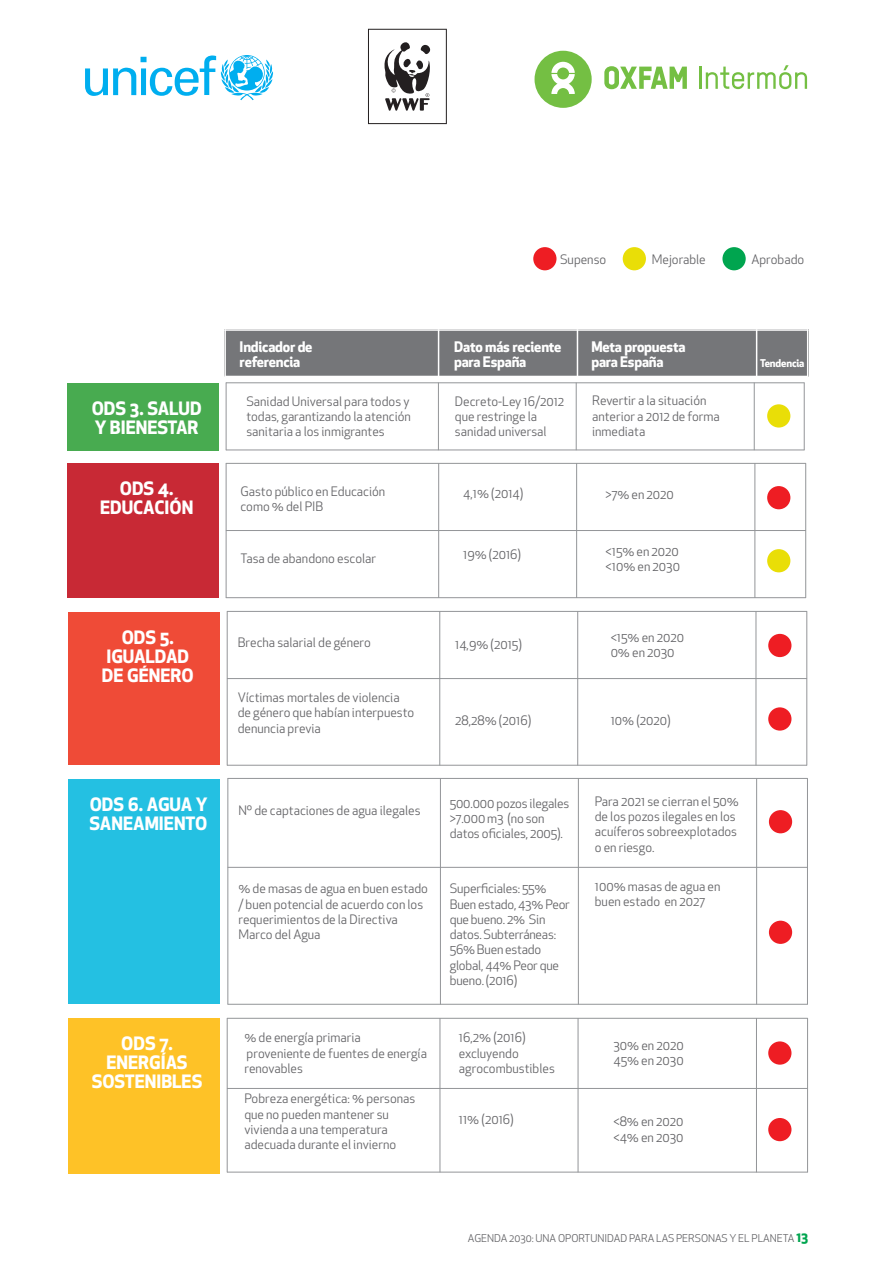
<style>
.page{position:relative;width:893px;height:1263px;background:#fff}
.page>*{position:absolute;margin:0;border:0;box-sizing:border-box;transform-origin:0 0}
.t1{font:700 18px/18.8px "Apex New";color:#fff;text-align:center}
.t2{font:700 14.25px "Apex New";letter-spacing:-.015em;color:#fff}
.t3{font:12.75px/15.3px "Apex New";color:#636366}
.t4{font:10.5px "Apex New";color:#636366}
.t5{font:700 10.5px "Apex New";letter-spacing:-.015em;color:#fff}
.s1{font-weight:700;font-size:13.5px;color:#00a54f}
</style>
<div class="page">
<svg style="left:85px;top:55px;width:188px;height:45px"></svg>
<hr style="left:700px;top:67px;width:2px;height:22px;background:#74bf43">
<svg style="left:706px;top:65px;width:101px;height:24px"></svg>
<svg style="left:535px;top:51px;width:57px;height:57px"></svg>
<svg style="left:604px;top:66px;width:83px;height:23px"></svg>
<svg style="left:368px;top:28px;width:79px;height:97px"></svg>
<svg style="left:368px;top:29px;width:79px;height:95px"></svg>
<hr style="left:226px;top:383px;width:1px;height:67px;background:#939598">
<hr style="left:438px;top:383px;width:1px;height:67px;background:#939598">
<hr style="left:576px;top:383px;width:1px;height:67px;background:#939598">
<hr style="left:754px;top:383px;width:1px;height:67px;background:#939598">
<hr style="left:804px;top:383px;width:1px;height:67px;background:#939598">
<hr style="left:226px;top:383px;width:578px;height:1px;background:#939598">
<hr style="left:226px;top:450px;width:578px;height:1px;background:#939598">
<hr style="left:226px;top:463px;width:1px;height:135px;background:#939598">
<hr style="left:438px;top:463px;width:1px;height:135px;background:#939598">
<hr style="left:576px;top:463px;width:1px;height:135px;background:#939598">
<hr style="left:755px;top:463px;width:1px;height:135px;background:#939598">
<hr style="left:805px;top:463px;width:1px;height:135px;background:#939598">
<hr style="left:226px;top:463px;width:580px;height:1px;background:#939598">
<hr style="left:226px;top:530px;width:580px;height:1px;background:#939598">
<hr style="left:226px;top:597px;width:580px;height:1px;background:#939598">
<hr style="left:227px;top:611px;width:1px;height:154px;background:#939598">
<hr style="left:439px;top:611px;width:1px;height:154px;background:#939598">
<hr style="left:577px;top:611px;width:1px;height:154px;background:#939598">
<hr style="left:756px;top:611px;width:1px;height:154px;background:#939598">
<hr style="left:806px;top:611px;width:1px;height:154px;background:#939598">
<hr style="left:227px;top:611px;width:580px;height:1px;background:#939598">
<hr style="left:227px;top:678px;width:580px;height:1px;background:#939598">
<hr style="left:227px;top:765px;width:580px;height:1px;background:#939598">
<div style="left:767px;top:404px;width:23px;height:24px;background:#e9de07;border-radius:50%"></div>
<div style="left:767px;top:486px;width:23px;height:23px;background:#ee1d23;border-radius:50%"></div>
<div style="left:767px;top:549px;width:23px;height:23px;background:#e9de07;border-radius:50%"></div>
<div style="left:768px;top:634px;width:23px;height:23px;background:#ee1d23;border-radius:50%"></div>
<div style="left:768px;top:707px;width:23px;height:24px;background:#ee1d23;border-radius:50%"></div>
<div style="left:67px;top:383px;width:151px;height:67px;background:#48ab50"></div>
<div style="left:67px;top:463px;width:151px;height:134px;background:#c82935"></div>
<div style="left:68px;top:612px;width:152px;height:153px;background:#ef4b37"></div>
<hr style="left:228px;top:778px;width:1px;height:226px;background:#939598">
<hr style="left:440px;top:778px;width:1px;height:226px;background:#939598">
<hr style="left:578px;top:778px;width:1px;height:226px;background:#939598">
<hr style="left:756px;top:778px;width:1px;height:226px;background:#939598">
<hr style="left:807px;top:778px;width:1px;height:226px;background:#939598">
<hr style="left:228px;top:778px;width:580px;height:1px;background:#939598">
<hr style="left:228px;top:867px;width:580px;height:1px;background:#939598">
<hr style="left:228px;top:1004px;width:580px;height:1px;background:#939598">
<div style="left:769px;top:810px;width:23px;height:23px;background:#ee1d23;border-radius:50%"></div>
<div style="left:769px;top:921px;width:23px;height:23px;background:#ee1d23;border-radius:50%"></div>
<div style="left:68px;top:779px;width:152px;height:225px;background:#24c0e2"></div>
<hr style="left:227px;top:1018px;width:1px;height:154px;background:#939598">
<hr style="left:440px;top:1018px;width:1px;height:154px;background:#939598">
<hr style="left:578px;top:1018px;width:1px;height:154px;background:#939598">
<hr style="left:756px;top:1018px;width:1px;height:154px;background:#939598">
<hr style="left:807px;top:1018px;width:1px;height:154px;background:#939598">
<hr style="left:227px;top:1018px;width:581px;height:1px;background:#939598">
<hr style="left:227px;top:1088px;width:581px;height:1px;background:#939598">
<hr style="left:227px;top:1172px;width:581px;height:1px;background:#939598">
<div style="left:768px;top:1041px;width:23px;height:24px;background:#ee1d23;border-radius:50%"></div>
<div style="left:68px;top:1018px;width:152px;height:156px;background:#fec227"></div>
<div style="left:768px;top:1118px;width:23px;height:23px;background:#ee1d23;border-radius:50%"></div>
<div style="left:224px;top:329px;width:215px;height:48px;background:#757679"></div>
<div style="left:439px;top:329px;width:138px;height:48px;background:#757679"></div>
<div style="left:577px;top:329px;width:180px;height:48px;background:#757679"></div>
<div style="left:757px;top:329px;width:51px;height:48px;background:#757679"></div>
<hr style="left:224px;top:329px;width:2px;height:48px;background:#fff">
<hr style="left:438px;top:329px;width:1px;height:48px;background:#fff">
<hr style="left:577px;top:329px;width:1px;height:48px;background:#fff">
<hr style="left:756px;top:329px;width:1px;height:48px;background:#fff">
<hr style="left:807px;top:329px;width:1px;height:48px;background:#fff">
<hr style="left:224px;top:329px;width:584px;height:2px;background:#fff">
<hr style="left:224px;top:376px;width:584px;height:1px;background:#fff">
<div style="left:533px;top:247px;width:23px;height:23px;background:#ee1d23;border-radius:50%"></div>
<div style="left:623px;top:247px;width:23px;height:23px;background:#e9de07;border-radius:50%"></div>
<div style="left:722px;top:247px;width:24px;height:23px;background:#00a54f;border-radius:50%"></div>
<p class="t3" style="left:560px;top:253px;width:48px">Supenso</p>
<p class="t3" style="left:652px;top:253px;width:55px">Mejorable</p>
<p class="t3" style="left:751px;top:253px;width:54px">Aprobado</p>
<p class="t2" style="left:240px;top:341px;width:74px">Indicador de</p>
<p class="t2" style="left:454px;top:341px;width:109px">Dato más reciente</p>
<p class="t2" style="left:591px;top:341px;width:96px">Meta propuesta</p>
<p class="t2" style="left:240px;top:356px;width:62px">referencia</p>
<p class="t2" style="left:454px;top:356px;width:74px">para España</p>
<p class="t2" style="left:591px;top:356px;width:74px">para España</p>
<p class="t5" style="left:760px;top:359px;width:46px">Tendencia</p>
<h1 class="t1" style="left:92px;top:401px;width:112px;text-align:left">ODS 3. SALUD<br>Y BIENESTAR</h1>
<p class="t3" style="left:246px;top:395px;width:166px;text-align:justify">Sanidad Universal para todos y todas, garantizando la atención sanitaria a los inmigrantes</p>
<p class="t3" style="left:455px;top:395px;width:111px">Decreto-Ley 16/2012 que restringe la sanidad universal</p>
<p class="t3" style="left:592px;top:394px;width:129px">Revertir a la situación anterior a 2012 de forma inmediata</p>
<h1 class="t1" style="left:100px;top:481px;width:95px">ODS 4.<br>EDUCACIÓN</h1>
<p class="t3" style="left:240px;top:485px;width:146px">Gasto público en Educación como % del PIB</p>
<p class="t3" style="left:463px;top:487px;width:62px">4,1% (2014)</p>
<p class="t3" style="left:606px;top:489px;width:70px">&gt;7% en 2020</p>
<p class="t3" style="left:240px;top:552px;width:137px">Tasa de abandono escolar</p>
<p class="t3" style="left:463px;top:548px;width:60px">19% (2016)</p>
<p class="t3" style="left:606px;top:545px;width:76px">&lt;15% en 2020 &lt;10% en 2030</p>
<h1 class="t1" style="left:102px;top:630px;width:93px">ODS 5.<br>IGUALDAD<br>DE GÉNERO</h1>
<p class="t3" style="left:238px;top:637px;width:135px">Brecha salarial de género</p>
<p class="t3" style="left:455px;top:638px;width:68px">14,9% (2015)</p>
<p class="t3" style="left:611px;top:631px;width:75px">&lt;15% en 2020<br>0% en 2030</p>
<p class="t3" style="left:238px;top:691px;width:178px">Víctimas mortales de violencia de género que habían interpuesto denuncia previa</p>
<p class="t3" style="left:455px;top:715px;width:78px">28,28% (2016)</p>
<p class="t3" style="left:611px;top:714px;width:62px">10% (2020)</p>
<h1 class="t1" style="left:90px;top:797px;width:119px;text-align:left">ODS 6. AGUA Y<br>SANEAMIENTO</h1>
<p class="t3" style="left:238px;top:804px;width:184px">Nº de captaciones de agua ilegales</p>
<p class="t3" style="left:238px;top:882px;width:191px">% de masas de agua en buen estado / buen potencial de acuerdo con los requerimientos de la Directiva<br>Marco del Agua</p>
<p class="t3" style="left:450px;top:797px;width:121px">500.000 pozos ilegales &gt;7.000 m3 (no son datos oficiales, 2005).</p>
<p class="t3" style="left:450px;top:882px;width:122px">Superficiales: 55%<br>Buen estado, 43% Peor que bueno. 2% Sin datos. Subterráneas:<br>56%Buen estado global, 44% Peor que bueno. (2016)</p>
<p class="t3" style="left:595px;top:795px;width:145px">Para 2021 se cierran el 50% de los pozos ilegales en los acuíferos sobreexplotados o en riesgo.</p>
<p class="t3" style="left:595px;top:880px;width:127px">100% masas de agua en buen estado en 2027</p>
<h1 class="t1" style="left:92px;top:1036px;width:112px">ODS 7.<br>ENERGÍAS<br>SOSTENIBLES</h1>
<p class="t3" style="left:244px;top:1031px;width:184px">% de energía primaria proveniente de fuentes de energía renovables</p>
<p class="t3" style="left:244px;top:1092px;width:173px">Pobreza energética: % personas que no pueden mantener su vivienda a una temperatura adecuada durante el invierno</p>
<p class="t3" style="left:459px;top:1031px;width:97px">16,2% (2016) excluyendo agrocombustibles</p>
<p class="t3" style="left:459px;top:1113px;width:56px">11% (2016)</p>
<p class="t3" style="left:613px;top:1039px;width:72px">30% en 2020<br>45% en 2030</p>
<p class="t3" style="left:613px;top:1115px;width:72px">&lt;8% en 2020 &lt;4% en 2030</p>
<p class="t4" style="left:468px;top:1234px;width:342px">AGENDA 2030: UNA OPORTUNIDAD PARA LAS PERSONAS YEL PLANETA <span class="s1">13</span></p>
</div>
